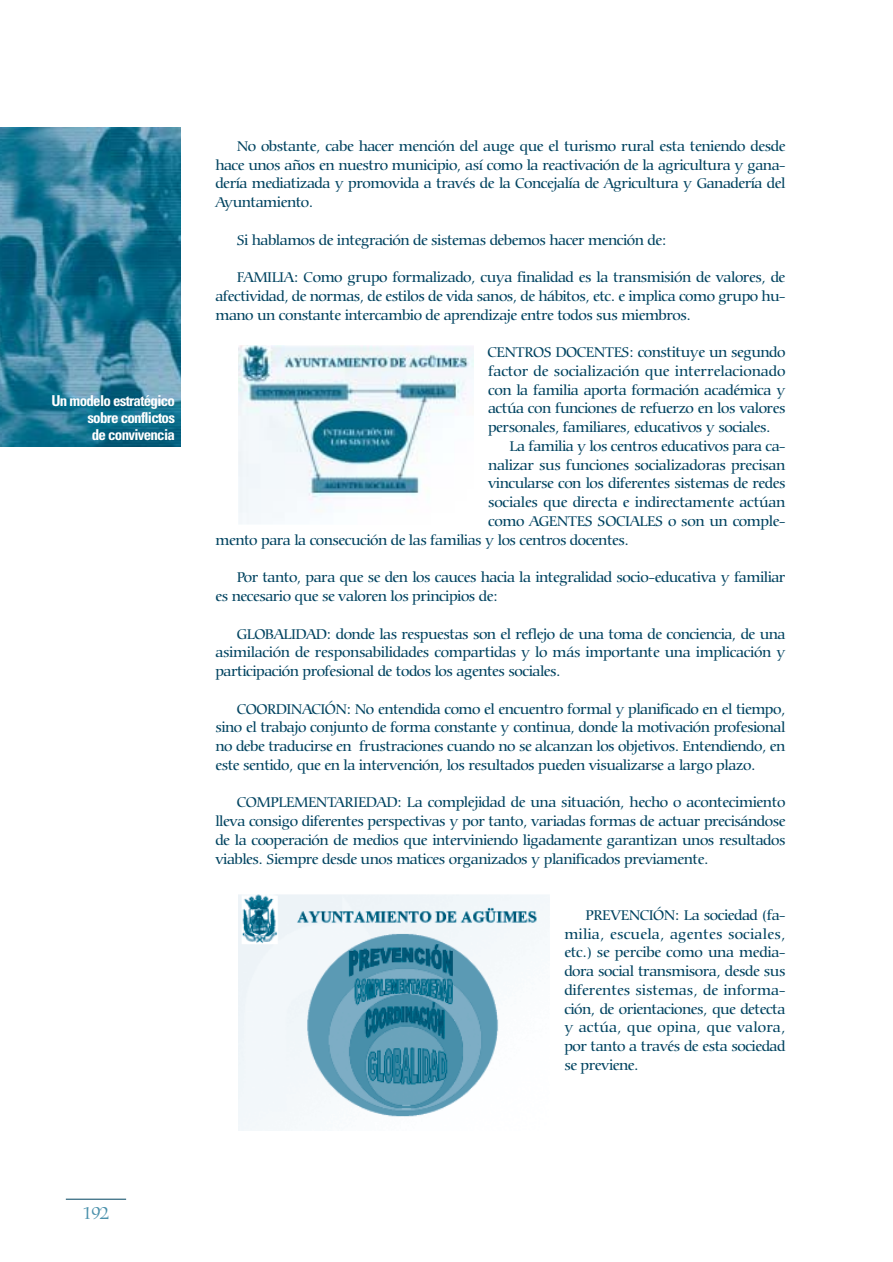
<style>
.page{position:relative;width:893px;height:1262px;background:#fff}
.page>*{position:absolute;margin:0;border:0;box-sizing:border-box;transform-origin:0 0}
.t1{font:300 18px "Carmina BT";color:#488faa}
.t2{font:500 15px/18.8px "Carmina BT";letter-spacing:-.035em;color:#004360;text-align:justify}
.t3{font:700 condensed 15px/17.4px "Univers";letter-spacing:-.05em;color:#fff;text-align:justify}
.t4{font:500 15px "Carmina BT";letter-spacing:-.01em;color:#004360}
</style>
<div class="page">
<img style="left:238px;top:894px;width:311px;height:236px">
<img style="left:238px;top:345px;width:235px;height:179px">
<hr style="left:66px;top:1198px;width:60px;height:1px;background:#004360">
<img style="left:0;top:128px;width:181px;height:318px">
<p class="t3" style="left:87px;top:393px;width:89px;text-indent:-36px">Un modelo estratégico sobre conflictos de convivencia</p>
<p class="t2" style="left:215px;top:138px;width:571px;text-indent:21px">No obstante, cabe hacer mención del auge que el turismo rural esta teniendo desde hace unos años en nuestro municipio, así como la reactivación de la agricultura y gana&shy;dería mediatizada y promovida a través de la Concejalía de Agricultura y Ganadería del Ayuntamiento.</p>
<p class="t2" style="left:237px;top:232px;width:431px">Si hablamos de integración de sistemas debemos hacer mención de:</p>
<p class="t2" style="left:215px;top:269px;width:571px;text-indent:21px">FAMILIA: Como grupo formalizado, cuya finalidad es la transmisión de valores, de afectividad, de normas, de estilos de vida sanos, de hábitos, etc. e implica como grupo hu&shy;mano un constante intercambio de aprendizaje entre todos sus miembros.</p>
<p class="t2" style="left:487px;top:344px;width:299px">CENTROS DOCENTES: constituye un segundo</p>
<p class="t4" style="left:488px;top:365px;width:299px">factor de socialización que interrelacionado</p>
<p class="t2" style="left:488px;top:382px;width:299px">con la familia aporta formación académica y</p>
<p class="t2" style="left:488px;top:401px;width:299px">actúa con funciones de refuerzo en los valores</p>
<p class="t2" style="left:488px;top:419px;width:284px">personales, familiares, educativos y sociales.</p>
<p class="t2" style="left:509px;top:438px;width:278px">La familia y los centros educativos para ca-</p>
<p class="t2" style="left:488px;top:457px;width:299px">nalizar sus funciones socializadoras precisan</p>
<p class="t2" style="left:488px;top:476px;width:299px">vincularse con los diferentes sistemas de redes</p>
<p class="t2" style="left:488px;top:494px;width:299px">sociales que directa e indirectamente actúan</p>
<p class="t2" style="left:488px;top:513px;width:299px">como AGENTES SOCIALES o son un comple-</p>
<p class="t2" style="left:215px;top:532px;width:415px">mento para la consecución de las familias y los centros docentes.</p>
<p class="t2" style="left:215px;top:569px;width:571px;text-indent:21px">Por tanto, para que se den los cauces hacia la integralidad socio-educativa y familiar es necesario que se valoren los principios de:</p>
<p class="t2" style="left:215px;top:626px;width:571px;text-indent:21px">GLOBALIDAD: donde las respuestas son el reflejo de una toma de conciencia, de una asimilación de responsabilidades compartidas y lo más importante una implicación y participación profesional de todos los agentes sociales.</p>
<p class="t2" style="left:215px;top:701px;width:571px;text-indent:21px">COORDINACIÓN: No entendida como el encuentro formal y planificado en el tiempo, sino el trabajo conjunto de forma constante y continua, donde la motivación profesional no debe traducirse en frustraciones cuando no se alcanzan los objetivos. Entendiendo, en este sentido, que en la intervención, los resultados pueden visualizarse a largo plazo.</p>
<p class="t2" style="left:215px;top:794px;width:571px;text-indent:21px">COMPLEMENTARIEDAD: La complejidad de una situación, hecho o acontecimiento lleva consigo diferentes perspectivas y por tanto, variadas formas de actuar precisándose de la cooperación de medios que interviniendo ligadamente garantizan unos resultados viables. Siempre desde unos matices organizados y planificados previamente.</p>
<p class="t2" style="left:564px;top:907px;width:223px;text-indent:21px">PREVENCIÓN: La sociedad (fa&shy;milia, escuela, agentes sociales, etc.) se percibe como una media&shy;dora social transmisora, desde sus diferentes sistemas, de informa&shy;ción, de orientaciones, que detecta y actúa, que opina, que valora, por tanto a través de esta sociedad se previene.</p>
<p class="t1" style="left:82px;top:1206px;width:30px">192</p>
</div>
